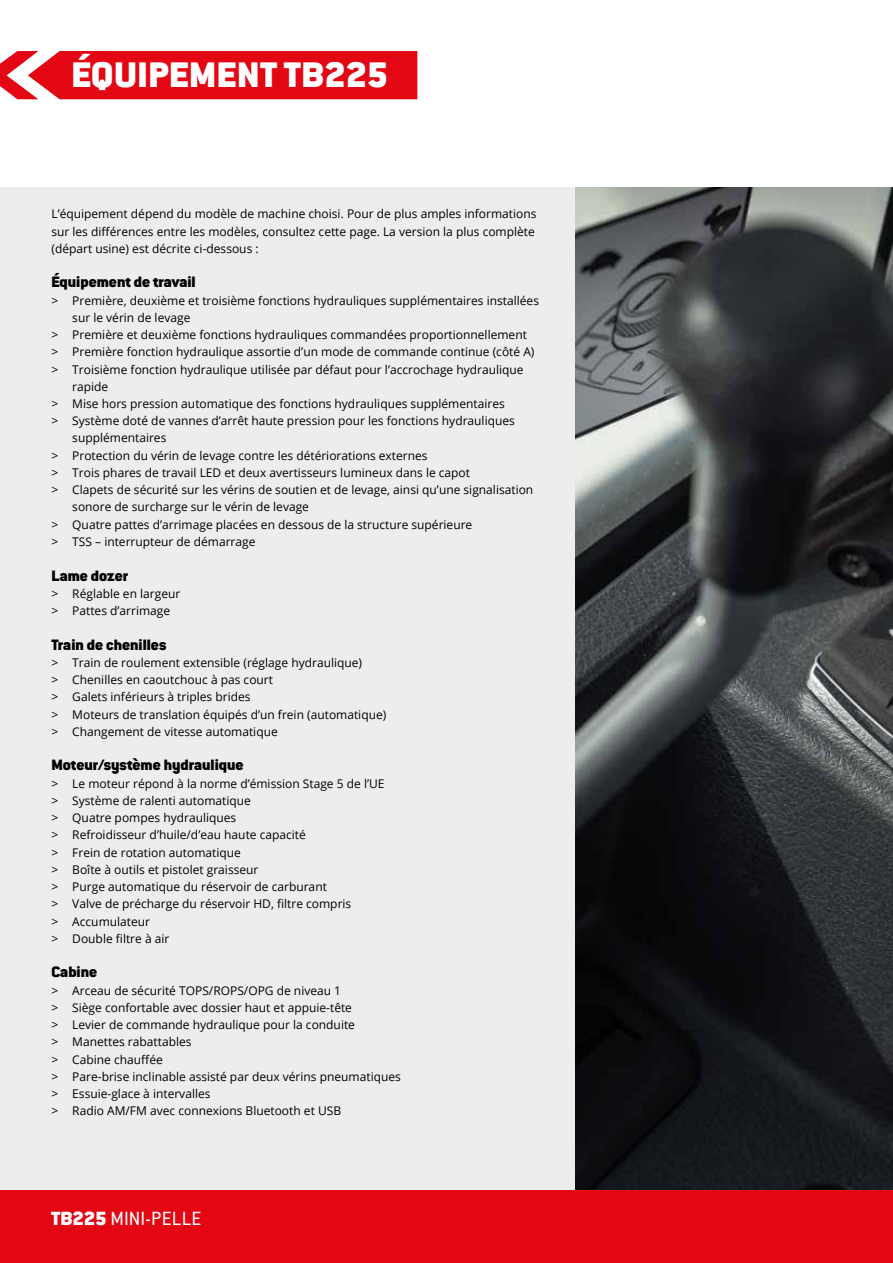
<style>
.page{position:relative;width:893px;height:1263px;background:#fff}
.page>*{position:absolute;margin:0;border:0;box-sizing:border-box;transform-origin:0 0}
.t1{font:39px "Conduit ITC Black";letter-spacing:.015em;color:#fff}
.t2{font:21px "Conduit ITC";letter-spacing:.02em;color:#fff}
.t3{font:16.5px "Conduit ITC Black";color:#000}
.t4{font:12px/17.2px "Open Sans";color:#000}
.s1{font-family:"Conduit ITC Black"}
</style>
<div class="page">
<div style="left:0;top:187px;width:893px;height:1004px;background:#ededed"></div>
<img style="left:575px;top:187px;width:318px;height:1004px">
<div style="left:0;top:1191px;width:893px;height:72px;background:#e30613"></div>
<svg style="left:0;top:51px;width:417px;height:48px"></svg>
<h1 class="t1" style="left:72px;top:52px;width:318px">ÉQUIPEMENT TB225</h1>
<p class="t4" style="left:51px;top:205px;width:487px">L’équipement dépend du modèle de machine choisi. Pour de plus amples informations sur les différences entre les modèles, consultez cette page. La version la plus complète (départ usine) est décrite ci-dessous :</p>
<h3 class="t3" style="left:51px;top:272px;width:146px">Équipement de travail</h3>
<p class="t4" style="left:51px;top:291px;width:489px">&gt; Première, deuxième et troisième fonctions hydrauliques supplémentaires installées</p>
<p class="t4" style="left:72px;top:308px;width:120px">sur le vérin de levage</p>
<p class="t4" style="left:51px;top:326px;width:477px">&gt; Première et deuxième fonctions hydrauliques commandées proportionnellement</p>
<p class="t4" style="left:51px;top:343px;width:485px">&gt; Première fonction hydraulique assortie d’un mode de commande continue (côté A)</p>
<p class="t4" style="left:51px;top:360px;width:474px">&gt; Troisième fonction hydraulique utilisée par défaut pour l’accrochage hydraulique</p>
<p class="t4" style="left:72px;top:377px;width:38px">rapide</p>
<p class="t4" style="left:51px;top:395px;width:455px">&gt; Mise hors pression automatique des fonctions hydrauliques supplémentaires</p>
<p class="t4" style="left:51px;top:412px;width:465px">&gt; Système doté de vannes d’arrêt haute pression pour les fonctions hydrauliques</p>
<p class="t4" style="left:72px;top:429px;width:96px">supplémentaires</p>
<p class="t4" style="left:51px;top:446px;width:378px">&gt; Protection du vérin de levage contre les détériorations externes</p>
<p class="t4" style="left:51px;top:464px;width:420px">&gt; Trois phares de travail LED et deux avertisseurs lumineux dans le capot</p>
<p class="t4" style="left:51px;top:481px;width:483px">&gt; Clapets de sécurité sur les vérins de soutien et de levage, ainsi qu’une signalisation</p>
<p class="t4" style="left:72px;top:498px;width:238px">sonore de surcharge sur le vérin de levage</p>
<p class="t4" style="left:51px;top:515px;width:422px">&gt; Quatre pattes d’arrimage placées en dessous de la structure supérieure</p>
<p class="t4" style="left:51px;top:533px;width:206px">&gt; TSS – interrupteur de démarrage</p>
<h3 class="t3" style="left:51px;top:565px;width:78px">Lame dozer</h3>
<p class="t4" style="left:51px;top:584px;width:130px">&gt; Réglable en largeur &gt; Pattes d’arrimage</p>
<h3 class="t3" style="left:51px;top:634px;width:117px">Train de chenilles</h3>
<p class="t4" style="left:51px;top:653px;width:336px">&gt; Train de roulement extensible (réglage hydraulique)<br>&gt; Chenilles en caoutchouc à pas court<br>&gt; Galets inférieurs à triples brides<br>&gt; Moteurs de translation équipés d’un frein (automatique) &gt; Changement de vitesse automatique</p>
<h3 class="t3" style="left:51px;top:755px;width:194px">Moteur/système hydraulique</h3>
<p class="t4" style="left:51px;top:774px;width:335px">&gt; Le moteur répond à la norme d’émission Stage 5 de l’UE &gt; Système de ralenti automatique<br>&gt; Quatre pompes hydrauliques<br>&gt; Refroidisseur d’huile/d’eau haute capacité<br>&gt; Frein de rotation automatique<br>&gt; Boîte à outils et pistolet graisseur<br>&gt; Purge automatique du réservoir de carburant<br>&gt; Valve de précharge du réservoir HD, filtre compris<br>&gt; Accumulateur<br>&gt; Double filtre à air</p>
<h3 class="t3" style="left:51px;top:962px;width:47px">Cabine</h3>
<p class="t4" style="left:51px;top:981px;width:351px">&gt; Arceau de sécurité TOPS/ROPS/OPG de niveau 1<br>&gt; Siège confortable avec dossier haut et appuie-tête<br>&gt; Levier de commande hydraulique pour la conduite<br>&gt; Manettes rabattables<br>&gt; Cabine chauffée<br>&gt; Pare-brise inclinable assisté par deux vérins pneumatiques &gt; Essuie-glace à intervalles<br>&gt; Radio AM/FM avec connexions Bluetooth et USB</p>
<h2 class="t2" style="left:51px;top:1206px;width:152px"><span class="s1">TB225</span> MINI-PELLE</h2>
</div>
